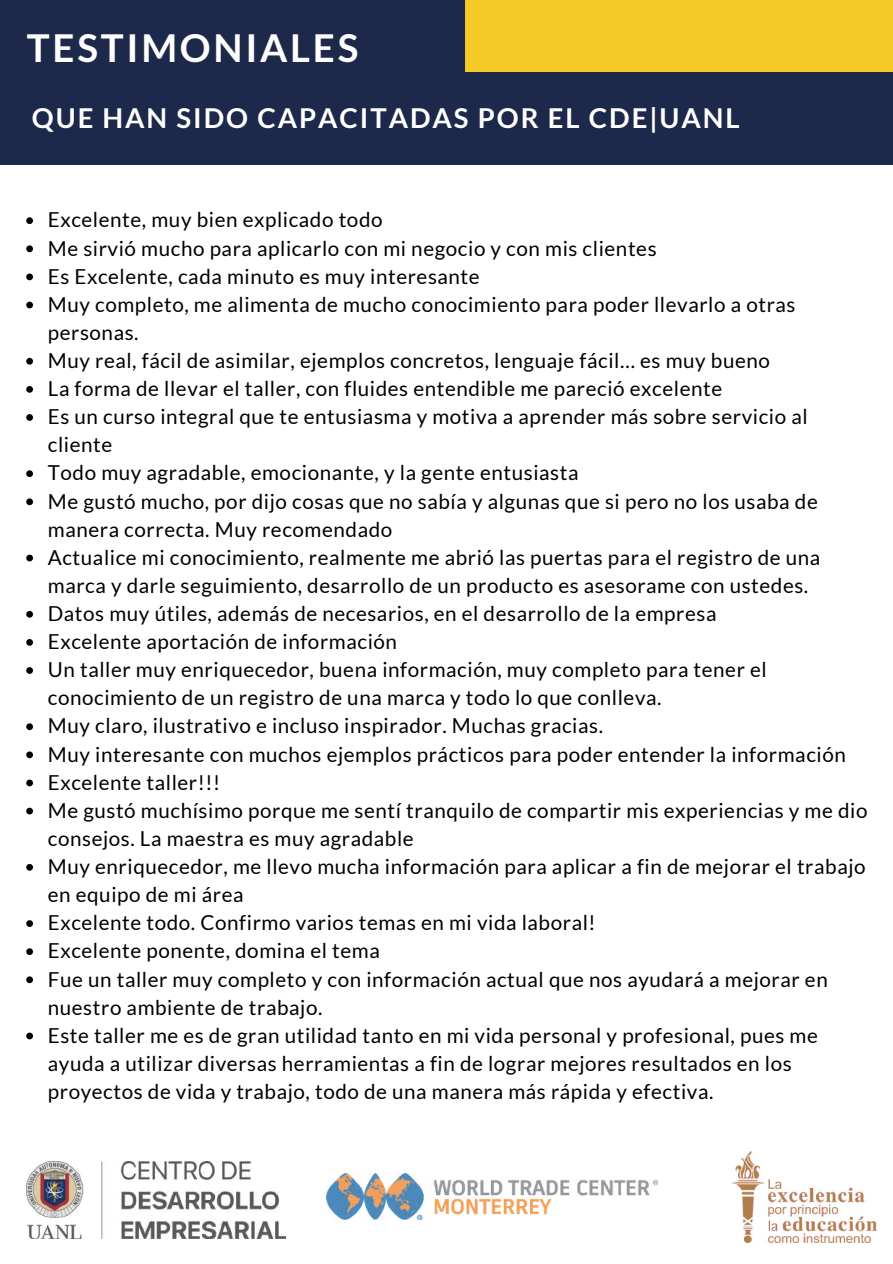
<style>
.page{position:relative;width:893px;height:1264px;background:#fff}
.page>*{position:absolute;margin:0;border:0;box-sizing:border-box;transform-origin:0 0}
.t1{font:700 38.55px "Lato";letter-spacing:.07em;color:#fff}
.t2{font:700 27.45px "Lato";letter-spacing:.07em;color:#fff}
.t3{font:20.7px/28px "Lato";letter-spacing:.03em;color:#000}
</style>
<div class="page">
<div style="left:0;top:0;width:892px;height:164px;background:#1d294a"></div>
<div style="left:465px;top:0;width:427px;height:72px;background:#f4ca26"></div>
<svg style="left:26px;top:1151px;width:851px;height:92px"></svg>
<svg style="left:26px;top:217px;width:7px;height:7px"></svg>
<svg style="left:26px;top:245px;width:7px;height:7px"></svg>
<svg style="left:26px;top:273px;width:7px;height:7px"></svg>
<svg style="left:26px;top:301px;width:7px;height:7px"></svg>
<svg style="left:26px;top:358px;width:7px;height:6px"></svg>
<svg style="left:26px;top:386px;width:7px;height:7px"></svg>
<svg style="left:26px;top:414px;width:7px;height:7px"></svg>
<svg style="left:26px;top:470px;width:7px;height:7px"></svg>
<svg style="left:26px;top:498px;width:7px;height:7px"></svg>
<svg style="left:26px;top:554px;width:7px;height:7px"></svg>
<svg style="left:26px;top:611px;width:7px;height:6px"></svg>
<svg style="left:26px;top:639px;width:7px;height:6px"></svg>
<svg style="left:26px;top:667px;width:7px;height:7px"></svg>
<svg style="left:26px;top:723px;width:7px;height:7px"></svg>
<svg style="left:26px;top:751px;width:7px;height:7px"></svg>
<svg style="left:26px;top:779px;width:7px;height:7px"></svg>
<svg style="left:26px;top:807px;width:7px;height:7px"></svg>
<svg style="left:26px;top:864px;width:7px;height:6px"></svg>
<svg style="left:26px;top:920px;width:7px;height:6px"></svg>
<svg style="left:26px;top:948px;width:7px;height:7px"></svg>
<svg style="left:26px;top:976px;width:7px;height:7px"></svg>
<svg style="left:26px;top:1032px;width:7px;height:7px"></svg>
<h1 class="t1" style="left:27px;top:24px;width:333px">TESTIMONIALES</h1>
<h2 class="t2" style="left:32px;top:101px;width:709px">QUE HAN SIDO CAPACITADAS POR EL CDE|UANL</h2>
<p class="t3" style="left:48px;top:205px;width:821px">Excelente, muy bien explicado todo<br>Me sirvió mucho para aplicarlo con mi negocio y con mis clientes<br>Es Excelente, cada minuto es muy interesante<br>Muy completo, me alimenta de mucho conocimiento para poder llevarlo a otras personas.<br>Muy real, fácil de asimilar, ejemplos concretos, lenguaje fácil… es muy bueno<br>La forma de llevar el taller, con fluides entendible me pareció excelente<br>Es un curso integral que te entusiasma y motiva a aprender más sobre servicio al cliente<br>Todo muy agradable, emocionante, y la gente entusiasta<br>Me gustó mucho, por dijo cosas que no sabía y algunas que si pero no los usaba de manera correcta. Muy recomendado<br>Actualice mi conocimiento, realmente me abrió las puertas para el registro de una marca y darle seguimiento, desarrollo de un producto es asesorame con ustedes.<br>Datos muy útiles, además de necesarios, en el desarrollo de la empresa<br>Excelente aportación de información<br>Un taller muy enriquecedor, buena información, muy completo para tener el conocimiento de un registro de una marca y todo lo que conlleva.<br>Muy claro, ilustrativo e incluso inspirador. Muchas gracias.<br>Muy interesante con muchos ejemplos prácticos para poder entender la información Excelente taller!!!<br>Me gustó muchísimo porque me sentí tranquilo de compartir mis experiencias y me dio consejos. La maestra es muy agradable<br>Muy enriquecedor, me llevo mucha información para aplicar a fin de mejorar el trabajo en equipo de mi área<br>Excelente todo. Confirmo varios temas en mi vida laboral!<br>Excelente ponente, domina el tema<br>Fue un taller muy completo y con información actual que nos ayudará a mejorar en nuestro ambiente de trabajo.<br>Este taller me es de gran utilidad tanto en mi vida personal y profesional, pues me ayuda a utilizar diversas herramientas a fin de lograr mejores resultados en los proyectos de vida y trabajo, todo de una manera más rápida y efectiva.</p>
</div>
